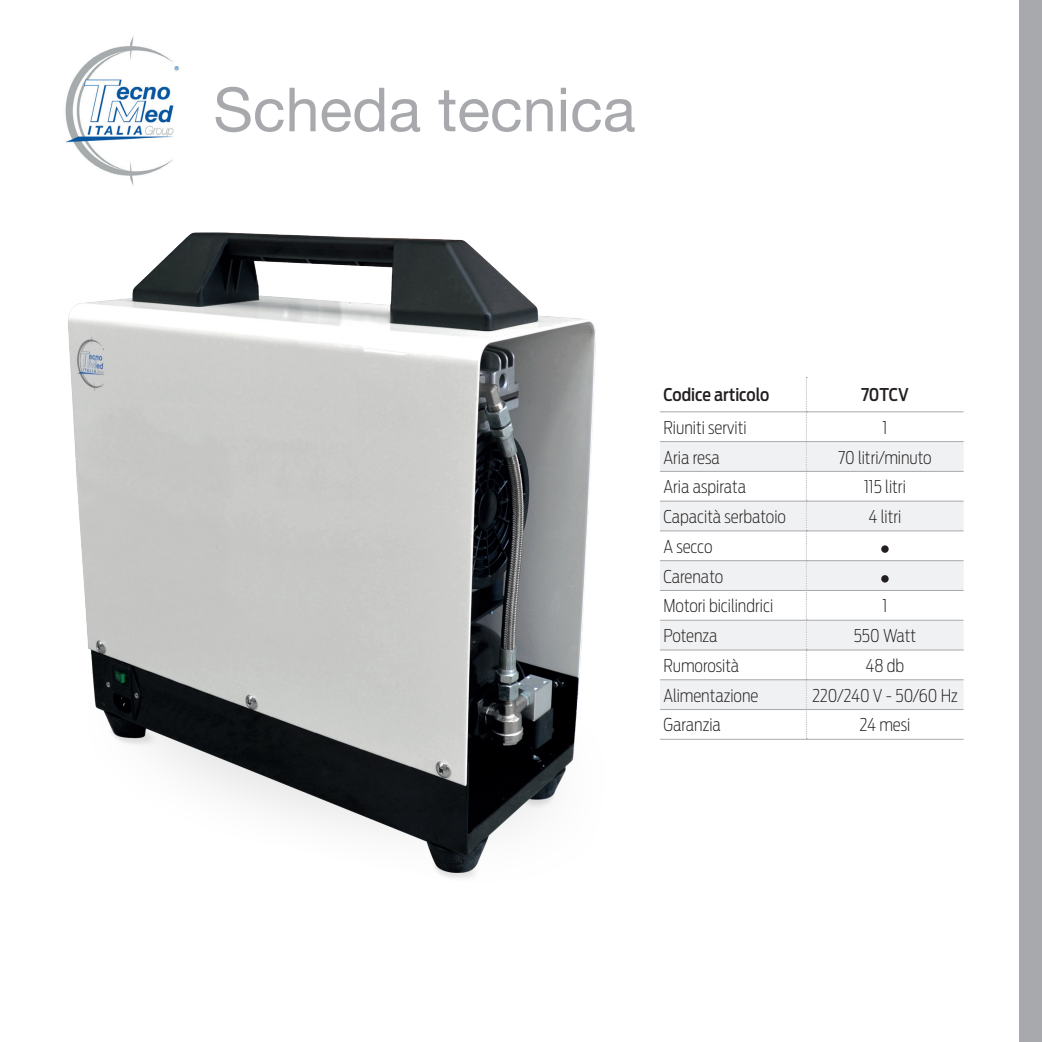
<style>
.page{position:relative;width:1042px;height:1042px;background:#fff}
.page>*{position:absolute;margin:0;border:0;box-sizing:border-box;transform-origin:0 0}
.t1{font:60.9px "Helvetica Neue";color:#a8a9ad}
.t2{font:200 17.68px "Antenna Cond";color:#231f20}
.t3{font:200 17.5px/29.8px "Antenna Cond";color:#231f20}
.t4{font:500 17.5px "Antenna Cond";color:#231f20}
</style>
<div class="page">
<svg style="left:677px;top:442px;width:286px;height:267px;fill:#f0f1f2"></svg>
<hr style="left:660px;top:590px;width:146px;height:1px;background:#a8a9ad">
<hr style="left:806px;top:590px;width:157px;height:1px;background:#a8a9ad">
<hr style="left:660px;top:620px;width:146px;height:1px;background:#a8a9ad">
<hr style="left:806px;top:620px;width:157px;height:1px;background:#a8a9ad">
<hr style="left:660px;top:649px;width:146px;height:1px;background:#a8a9ad">
<hr style="left:806px;top:649px;width:157px;height:1px;background:#a8a9ad">
<hr style="left:660px;top:679px;width:146px;height:1px;background:#a8a9ad">
<hr style="left:806px;top:679px;width:157px;height:1px;background:#a8a9ad">
<hr style="left:660px;top:709px;width:146px;height:1px;background:#a8a9ad">
<hr style="left:806px;top:709px;width:157px;height:1px;background:#a8a9ad">
<hr style="left:660px;top:739px;width:146px;height:1px;background:#a8a9ad">
<hr style="left:806px;top:739px;width:157px;height:1px;background:#a8a9ad">
<hr style="left:660px;top:411px;width:146px;height:1px;background:#a8a9ad">
<hr style="left:806px;top:411px;width:157px;height:1px;background:#a8a9ad">
<hr style="left:660px;top:441px;width:146px;height:1px;background:#a8a9ad">
<hr style="left:806px;top:441px;width:157px;height:1px;background:#a8a9ad">
<hr style="left:660px;top:471px;width:146px;height:1px;background:#a8a9ad">
<hr style="left:806px;top:471px;width:157px;height:1px;background:#a8a9ad">
<hr style="left:660px;top:501px;width:146px;height:1px;background:#a8a9ad">
<hr style="left:806px;top:501px;width:157px;height:1px;background:#a8a9ad">
<hr style="left:660px;top:530px;width:146px;height:1px;background:#a8a9ad">
<hr style="left:806px;top:530px;width:157px;height:1px;background:#a8a9ad">
<hr style="left:660px;top:560px;width:146px;height:1px;background:#a8a9ad">
<hr style="left:806px;top:560px;width:157px;height:1px;background:#a8a9ad">
<svg style="left:806px;top:377px;width:1px;height:362px"></svg>
<div style="left:881px;top:545px;width:7px;height:8px;background:#231f20;border-radius:50%"></div>
<div style="left:881px;top:575px;width:7px;height:7px;background:#231f20;border-radius:50%"></div>
<div style="left:1020px;top:0;width:22px;height:1042px;background:#a8a9ad"></div>
<img style="left:65px;top:36px;width:114px;height:150px">
<img style="left:68px;top:232px;width:609px;height:646px">
<h1 class="t1" style="left:213px;top:66px;width:424px">Scheda tecnica</h1>
<p class="t4" style="left:663px;top:385px;width:107px">Codice articolo</p>
<p class="t4" style="left:861px;top:385px;width:49px">70TCV</p>
<p class="t3" style="left:663px;top:412px;width:85px">Riuniti serviti</p>
<p class="t3" style="left:882px;top:412px;width:6px">1</p>
<p class="t3" style="left:663px;top:442px;width:58px">Aria resa</p>
<p class="t3" style="left:838px;top:442px;width:95px">70 litri/minuto</p>
<p class="t3" style="left:663px;top:472px;width:84px">Aria aspirata</p>
<p class="t3" style="left:864px;top:472px;width:43px">115 litri</p>
<p class="t3" style="left:663px;top:502px;width:124px">Capacità serbatoio</p>
<p class="t3" style="left:868px;top:502px;width:34px">4 litri</p>
<p class="t3" style="left:663px;top:532px;width:111px">A secco<br>Carenato<br>Motori bicilindrici</p>
<p class="t3" style="left:882px;top:591px;width:6px">1</p>
<p class="t3" style="left:663px;top:621px;width:56px">Potenza</p>
<p class="t3" style="left:854px;top:621px;width:64px">550 Watt</p>
<p class="t3" style="left:663px;top:651px;width:77px">Rumorosità</p>
<p class="t3" style="left:865px;top:651px;width:40px">48 db</p>
<p class="t3" style="left:663px;top:680px;width:97px">Alimentazione</p>
<p class="t3" style="left:812px;top:680px;width:147px">220/240 V - 50/60 Hz</p>
<p class="t2" style="left:663px;top:714px;width:59px">Garanzia</p>
<p class="t3" style="left:859px;top:710px;width:52px">24 mesi</p>
</div>
